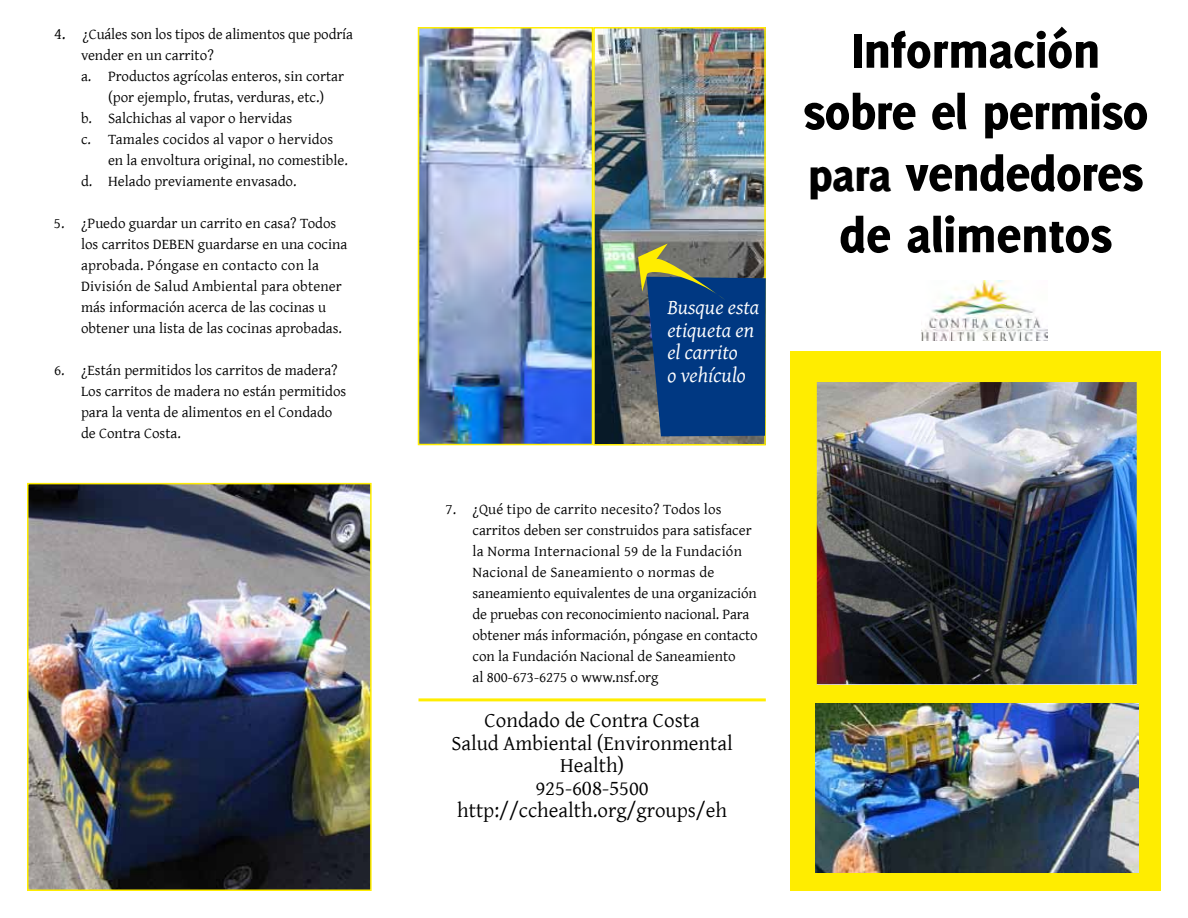
<style>
.page{position:relative;width:1188px;height:918px;background:#fff}
.page>*{position:absolute;margin:0;border:0;box-sizing:border-box;transform-origin:0 0}
.t1{font:800 52.5px/61.5px "Delicious";letter-spacing:-.01em;color:#000;text-align:center}
.t2{font:21px/22.5px "Gentium";color:#000;text-align:center}
.t3{font:italic 21px/22.5px "Gentium";color:#fff}
.t4{font:15px/21px "Gentium";color:#000}
.s1{font-size:16.5px}
.s2{font-size:48px}
.s3{font-family:"Minion Pro"}
</style>
<div class="page">
<div style="left:791px;top:351px;width:370px;height:540px;background:#ffed00"></div>
<img style="left:818px;top:384px;width:317px;height:300px">
<div style="left:815px;top:381px;width:323px;height:315px;border:2px solid #ffed00"></div>
<img style="left:815px;top:703px;width:323px;height:170px">
<img style="left:921px;top:281px;width:127px;height:60px">
<hr style="left:418px;top:698px;width:348px;height:3px;background:#ffed00">
<img style="left:30px;top:486px;width:339px;height:402px">
<div style="left:27px;top:483px;width:345px;height:408px;border:2px solid #ffed00"></div>
<img style="left:596px;top:30px;width:167px;height:413px">
<div style="left:593px;top:27px;width:173px;height:419px;border:2px solid #ffed00"></div>
<img style="left:421px;top:30px;width:169px;height:412px">
<div style="left:418px;top:27px;width:175px;height:418px;border:2px solid #ffed00"></div>
<svg style="left:638px;top:244px;width:128px;height:192px;background:#234a76"></svg>
<p class="t4" style="left:54px;top:23px;width:300px"><span class="s1">4.</span> ¿Cuáles son los tipos de alimentos que podría</p>
<p class="t4" style="left:81px;top:44px;width:134px">vender en un carrito?</p>
<p class="t4" style="left:81px;top:65px;width:265px">a. Productos agrícolas enteros, sin cortar</p>
<p class="t4" style="left:108px;top:86px;width:218px">(por ejemplo, frutas, verduras, etc.)</p>
<p class="t4" style="left:81px;top:107px;width:213px">b. Salchichas al vapor o hervidas</p>
<p class="t4" style="left:81px;top:128px;width:254px">c. Tamales cocidos al vapor o hervidos</p>
<p class="t4" style="left:108px;top:149px;width:241px">en la envoltura original, no comestible.</p>
<p class="t4" style="left:81px;top:170px;width:217px">d. Helado previamente envasado.</p>
<p class="t4" style="left:81px;top:212px;width:268px;text-indent:-27px">5. ¿Puedo guardar un carrito en casa? Todos los carritos DEBEN guardarse en una cocina aprobada. Póngase en contacto con la División de Salud Ambiental para obtener más información acerca de las cocinas u obtener una lista de las cocinas aprobadas.</p>
<p class="t4" style="left:81px;top:359px;width:267px;text-indent:-27px">6. ¿Están permitidos los carritos de madera?<br>Los carritos de madera no están permitidos para la venta de alimentos en el Condado de Contra Costa.</p>
<h2 class="t3" style="left:667px;top:295px;width:93px">Busque esta etiqueta en el carrito<br>o vehículo</h2>
<h1 class="t1" style="left:803px;top:19px;width:347px">Información sobre el permiso <span class="s2">para</span> vendedores de alimentos</h1>
<p class="t4" style="left:472px;top:498px;width:287px;text-indent:-27px">7. ¿Qué tipo de carrito necesito? Todos los carritos deben ser construidos para satisfacer la Norma Internacional 59 de la Fundación Nacional de Saneamiento o normas de saneamiento equivalentes de una organización de pruebas con reconocimiento nacional. Para obtener más información, póngase en contacto con la Fundación Nacional de Saneamiento<br>al 800-673-6275 o www.nsf.org</p>
<h2 class="t2" style="left:452px;top:708px;width:283px">Condado de Contra Costa<br>Salud Ambiental (Environmental<br>Health)<br>925-6<span class="s3">08</span>-<span class="s3">5</span>500 http://cchealth.org/groups/eh</h2>
</div>
